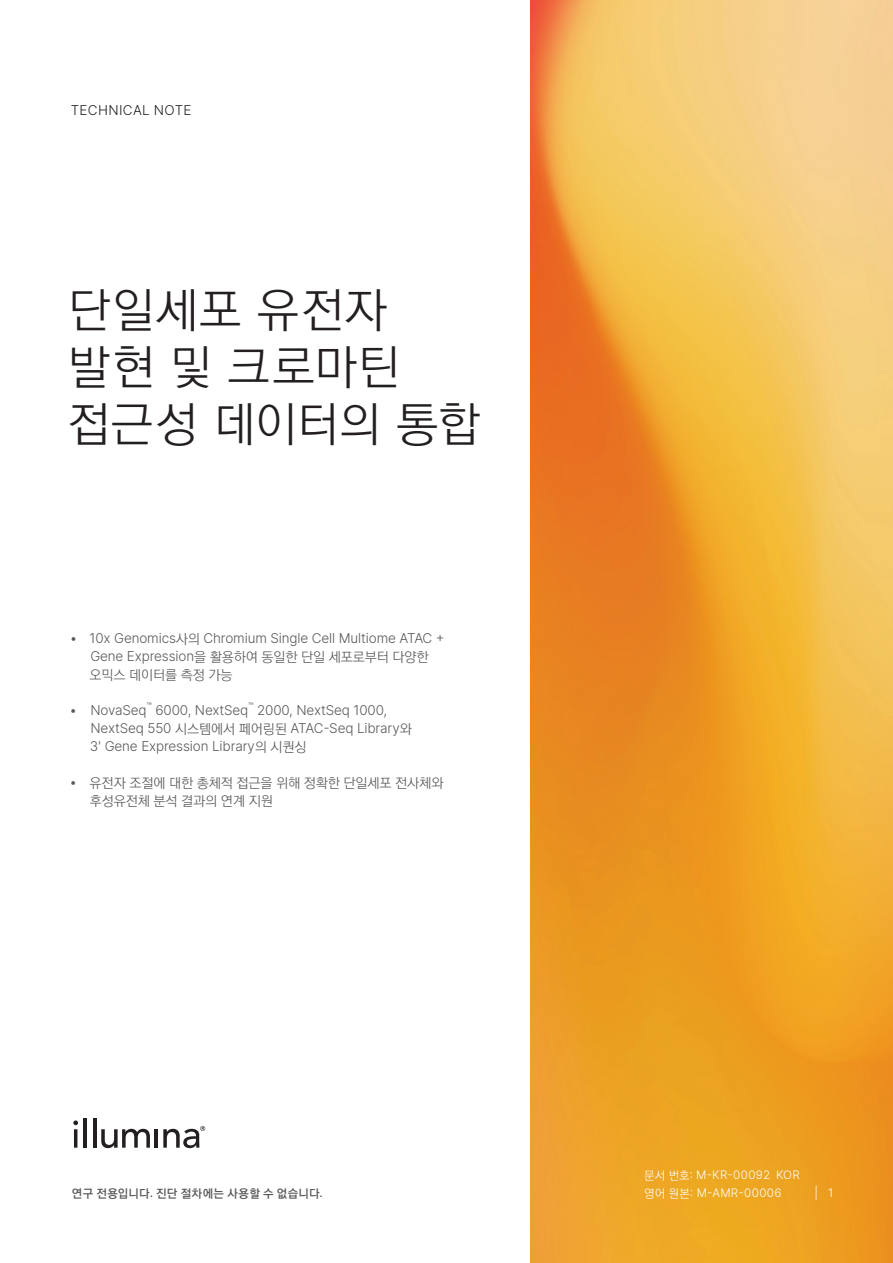
<style>
.page{position:relative;width:893px;height:1263px;background:#fff}
.page>*{position:absolute;margin:0;border:0;box-sizing:border-box;transform-origin:0 0}
.t1{font:47.25px/57px "YDVYGO520";letter-spacing:.02em;color:#231f20}
.t2{font:300 13.5px/18px "Inter";letter-spacing:-.01em;color:#57585a}
.t3{font:13.5px/18px "YDVYGO520";letter-spacing:-.01em;color:#57585a}
.t4{font:300 13.5px "Inter";letter-spacing:.03em;color:#231f20}
.t5{font:300 11.7px "Inter";letter-spacing:.03em;color:#fff}
.t6{font:11.7px "YDVYGO540";letter-spacing:.02em;color:#57585a}
.s1{font-family:"YDVYGO520";font-weight:400}
.s2{font-family:"Inter";font-weight:300}
.s3{font-family:"Inter";font-weight:500}
</style>
<div class="page">
<img style="left:531px;top:0;width:362px;height:1263px">
<hr style="left:74px;top:1129px;width:3px;height:19px;background:#231f20">
<hr style="left:83px;top:1118px;width:4px;height:30px;background:#231f20">
<hr style="left:93px;top:1118px;width:3px;height:30px;background:#231f20">
<svg style="left:101px;top:1129px;width:49px;height:20px"></svg>
<hr style="left:155px;top:1129px;width:3px;height:19px;background:#231f20">
<svg style="left:73px;top:1120px;width:5px;height:5px"></svg>
<svg style="left:163px;top:1126px;width:42px;height:22px"></svg>
<p class="t4" style="left:71px;top:101px;width:122px">TECHNICAL NOTE</p>
<h1 class="t1" style="left:68px;top:282px;width:414px">단일세포 유전자 발현 및 크로마틴 접근성 데이터의 통합</h1>
<p class="t2" style="left:70px;top:629px;width:377px">• 10x Genomics<span class="s1">사의</span> Chromium Single Cell Multiome ATAC +</p>
<p class="t3" style="left:89px;top:648px;width:341px"><span class="s2">Gene Expression</span>을 활용하여 동일한 단일 세포로부터 다양한 오믹스 데이터를 측정 가능</p>
<p class="t2" style="left:90px;top:701px;width:324px;text-indent:-20px">• NovaSeq<sup>™</sup> 6000, NextSeq<sup>™</sup> 2000, NextSeq 1000,<br>NextSeq 550 <span class="s1">시스템에서 페어링된</span> ATAC-Seq Library<span class="s1">와<br></span>3' Gene Expression Library<span class="s1">의 시퀀싱</span></p>
<p class="t3" style="left:90px;top:774px;width:355px;text-indent:-20px"><span class="s2">•</span> 유전자 조절에 대한 총체적 접근을 위해 정확한 단일세포 전사체와 후성유전체 분석 결과의 연계 지원</p>
<p class="t5" style="left:644px;top:1167px;width:157px"><span class="s1">문서 번호</span>: M-KR-00092 KOR</p>
<p class="t6" style="left:72px;top:1187px;width:252px">연구 전용입니다<span class="s3">.</span> 진단 절차에는 사용할 수 없습니다<span class="s3">.</span></p>
<p class="t5" style="left:644px;top:1185px;width:139px"><span class="s1">영어 원본</span>: M-AMR-00006</p>
<p class="t5" style="left:815px;top:1185px;width:20px">| 1</p>
</div>
